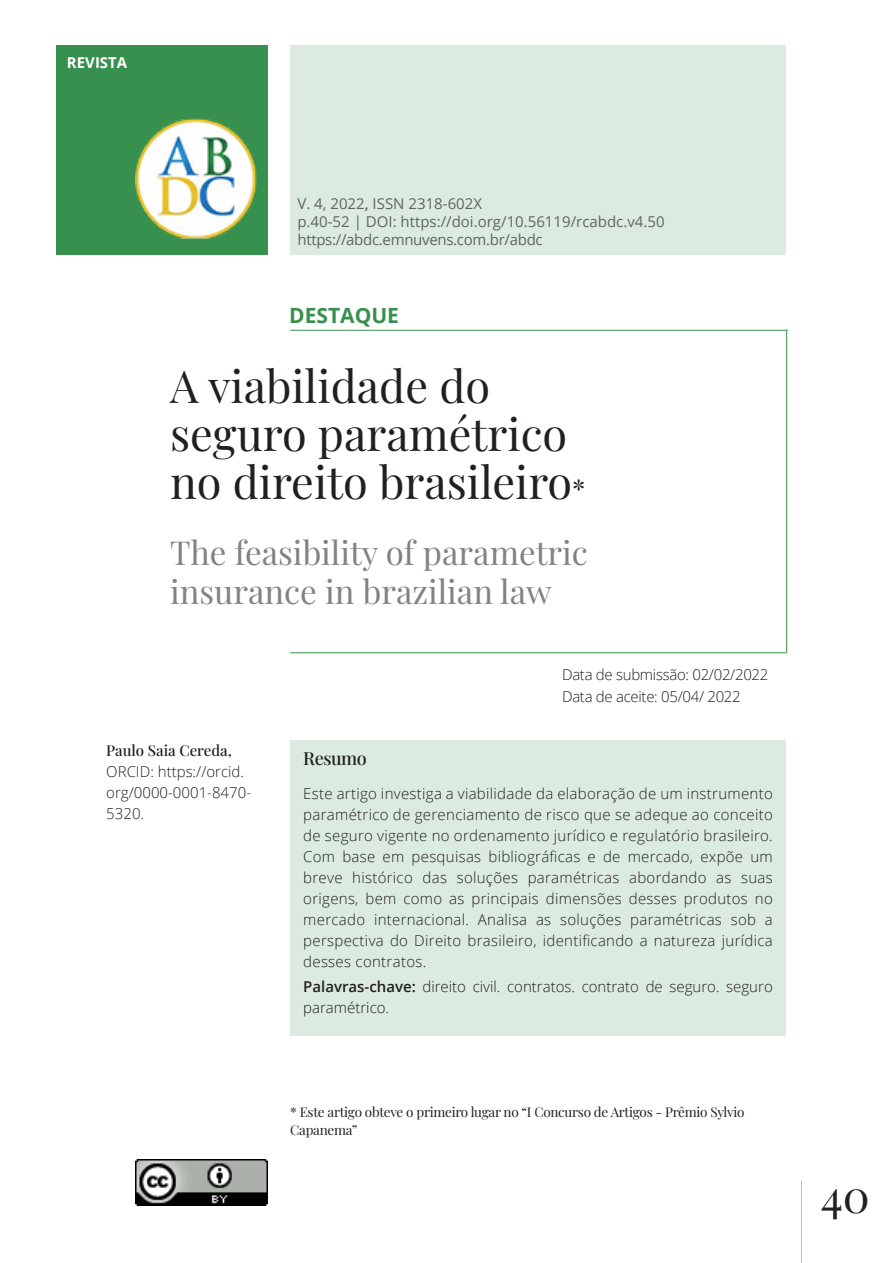
<style>
.page{position:relative;width:893px;height:1263px;background:#fff}
.page>*{position:absolute;margin:0;border:0;box-sizing:border-box;transform-origin:0 0}
.titulo_artigo{font:45px/48px "Playfair Display";color:#231f20}
.título_artigo_inglês{font:33px/39.6px "Playfair Display";color:#808285}
.tíitulo_seção_cor{font:700 21px "Open Sans";color:#37904e}
.título_resumo{font:18px "Playfair Display";letter-spacing:-.025em;color:#231f20}
.texto_-_resumo{font:300 15px/21px "Open Sans";color:#231f20;text-align:justify}
.t1{font:15px "Open Sans";color:#636366}
.texto_-_resumo-2{font:300 15px "Open Sans";letter-spacing:-.02em;color:#231f20}
.minicurrículo{font:300 15px/21px "Open Sans";color:#231f20}
.t2{font:15px "Open Sans";letter-spacing:-.02em;color:#636366}
.minicurrículo-2{font:15px "Playfair Display";color:#231f20}
.t3{font:700 15px "Open Sans";color:#fff}
.nota_pé_de_página{font:13.5px/18px "Playfair Display";letter-spacing:-.02em;color:#231f20}
.s1{font-weight:600}
.s2{font-size:27px}
</style>
<div class="page">
<div style="left:56px;top:46px;width:212px;height:209px;background:#37904e"></div>
<div style="left:290px;top:740px;width:496px;height:295px;background:#dbebdf"></div>
<hr style="left:290px;top:330px;width:497px;height:1px;background:#37904e">
<div style="left:290px;top:46px;width:496px;height:209px;background:#dbebdf"></div>
<hr style="left:786px;top:329px;width:1px;height:324px;background:#37904e">
<hr style="left:290px;top:652px;width:496px;height:1px;background:#37904e">
<hr style="left:801px;top:1181px;width:1px;height:82px;background:#9fcaaa">
<img style="left:135px;top:118px;width:121px;height:121px">
<img style="left:135px;top:1159px;width:132px;height:47px">
<p class="t3" style="left:67px;top:52px;width:62px">REVISTA</p>
<p class="t1" style="left:297px;top:193px;width:186px">V. 4, 2022<span class="s1">,</span> ISSN 2318-602X</p>
<p class="t1" style="left:297px;top:211px;width:369px">p.40-52 | DOI: https://doi.org/10.56119/rcabdc.v4.50</p>
<p class="t2" style="left:297px;top:229px;width:247px">https://abdc.emnuvens.com.br/abdc</p>
<p class="tíitulo_seção_cor" style="left:289px;top:300px;width:111px">DESTAQUE</p>
<p class="titulo_artigo" style="left:170px;top:359px;width:417px">A viabilidade do seguro paramétrico no direito brasileiro<span class="s2">*</span></p>
<p class="título_artigo_inglês" style="left:170px;top:530px;width:419px">The feasibility of parametric insurance in brazilian law</p>
<p class="minicurrículo-2" style="left:106px;top:739px;width:127px">Paulo Saia Cereda,</p>
<p class="minicurrículo" style="left:106px;top:761px;width:146px">ORCID: https://orcid. org/0000-0001-8470-<br>5320.</p>
<p class="texto_-_resumo-2" style="left:562px;top:664px;width:208px">Data de submissão: 02/02/2022</p>
<p class="texto_-_resumo-2" style="left:562px;top:686px;width:180px">Data de aceite: 05/04/ 2022</p>
<p class="título_resumo" style="left:303px;top:744px;width:65px">Resumo</p>
<p class="texto_-_resumo" style="left:303px;top:783px;width:471px">Este artigo investiga a viabilidade da elaboração de um instrumento paramétrico de gerenciamento de risco que se adeque ao conceito de seguro vigente no ordenamento jurídico e regulatório brasileiro.<br>Com base em pesquisas bibliográficas e de mercado, expõe um breve histórico das soluções paramétricas abordando as suas origens, bem como as principais dimensões desses produtos no mercado internacional. Analisa as soluções paramétricas sob a perspectiva do Direito brasileiro, identificando a natureza jurídica desses contratos.</p>
<p class="texto_-_resumo" style="left:303px;top:976px;width:471px"><span class="s1">Palavras-chave:</span> direito civil. contratos. contrato de seguro. seguro paramétrico.</p>
<p class="nota_pé_de_página" style="left:290px;top:1102px;width:456px">* Este artigo obteve o primeiro lugar no “I Concurso de Artigos - Prêmio Sylvio<br>Capanema”</p>
<h1 class="titulo_artigo" style="left:821px;top:1168px;width:51px">40</h1>
</div>
